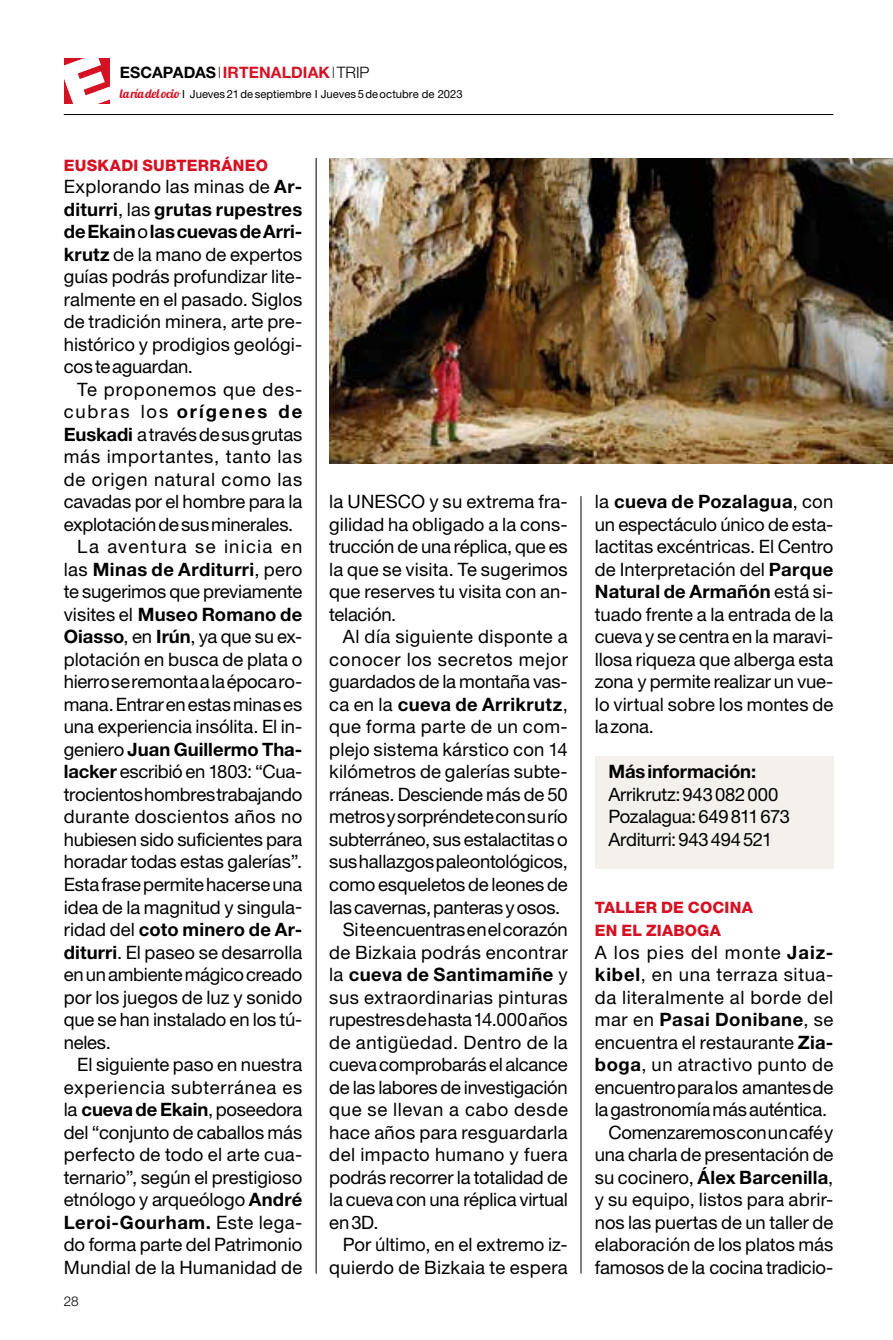
<style>
.page{position:relative;width:893px;height:1340px;background:#fff}
.page>*{position:absolute;margin:0;border:0;box-sizing:border-box;transform-origin:0 0}
.t1{font:18.45px/22.5px "Helvetica Neue LT Std";letter-spacing:-.005em;color:#000;text-align:justify}
.t2{font:700 18.45px "Helvetica Neue LT Std";letter-spacing:.02em;color:#000}
.t3{font:18.45px "Helvetica Neue LT Std";letter-spacing:.025em;color:#000}
.t4{font:18.45px "Helvetica Neue LT Std";letter-spacing:.035em;color:#000}
.t5{font:18.45px "Helvetica Neue LT Std";letter-spacing:.015em;color:#000}
.t6{font:18.45px "Helvetica Neue LT Std";letter-spacing:.045em;color:#000}
.t7{font:18.45px "Helvetica Neue LT Std";letter-spacing:.02em;color:#000}
.t8{font:700 18.45px "Helvetica Neue LT Std";color:#000}
.t9{font:18.45px "Helvetica Neue LT Std";letter-spacing:.05em;color:#000}
.t10{font:18.45px "Helvetica Neue LT Std";letter-spacing:.065em;color:#000}
.t11{font:700 18.45px "Helvetica Neue LT Std";letter-spacing:.11em;color:#000}
.t12{font:700 18.45px "Helvetica Neue LT Std";letter-spacing:-.005em;color:#000}
.t13{font:800 15.75px/22.5px "Helvetica Neue LT Std";letter-spacing:.015em;color:#d51224}
.t14{font:700 15.75px "Helvetica Neue LT Std";letter-spacing:.005em;color:#d51224}
.t15{font:300 13.5px "Helvetica Neue LT Std";color:#000}
.t16{font:11.25px "Helvetica Neue LT Std";letter-spacing:.005em;color:#000}
.s1{color:#000}
.s2{font-weight:100;color:#000}
.s3{font-weight:300;color:#000}
.s4{font-family:"Lobster 1.4";font-size:12.38px;color:#d51224}
.s5{font-weight:700}
.s6{font-weight:400}
</style>
<div class="page">
<div style="left:595px;top:756px;width:239px;height:112px;background:#f4f1ed"></div>
<hr style="left:64px;top:114px;width:769px;height:1px;background:#000">
<hr style="left:316px;top:158px;width:1px;height:1115px;background:#000">
<hr style="left:581px;top:496px;width:1px;height:777px;background:#000">
<img style="left:330px;top:159px;width:563px;height:304px">
<div style="left:64px;top:58px;width:46px;height:46px;background:#d51224"></div>
<p class="t14" style="left:120px;top:62px;width:251px"><span class="s1">ESCAPADAS</span> <span class="s2">I</span>IRTENALDIAK<span class="s2">I</span><span class="s3">TRIP</span></p>
<p class="t16" style="left:120px;top:87px;width:344px"><span class="s4">la ría del ocio</span> I Jueves 21 de septiembre I Jueves 5 de octubre de 2023</p>
<p class="t13" style="left:64px;top:154px;width:206px">EUSKADI SUBTERRÁNEO</p>
<p class="t1" style="left:64px;top:175px;width:240px">Explorando las minas de <span class="s5">Ar&shy;diturri</span>, las <span class="s5">grutas rupestres de Ekain</span> o <span class="s5">las cuevas de Arri&shy;krutz</span> de la mano de expertos guías podrás profundizar lite&shy;ralmente en el pasado. Siglos de tradición minera, arte pre&shy;histórico y prodigios geológi&shy;cos te aguardan.</p>
<p class="t6" style="left:77px;top:378px;width:226px">Te proponemos que des-</p>
<p class="t11" style="left:64px;top:400px;width:240px"><span class="s6">cubras los</span> orígenes de</p>
<p class="t1" style="left:64px;top:423px;width:240px"><span class="s5">Euskadi</span> a través de sus grutas</p>
<p class="t6" style="left:64px;top:446px;width:240px">más importantes, tanto las</p>
<p class="t6" style="left:64px;top:468px;width:240px">de origen natural como las</p>
<p class="t1" style="left:64px;top:490px;width:240px">cavadas por el hombre para la</p>
<p class="t1" style="left:64px;top:513px;width:231px">explotación de sus minerales.</p>
<p class="t10" style="left:77px;top:536px;width:226px">La aventura se inicia en</p>
<p class="t2" style="left:64px;top:558px;width:240px"><span class="s6">las</span> Minas de Arditurri<span class="s6">, pero</span></p>
<p class="t1" style="left:64px;top:580px;width:240px">te sugerimos que previamente</p>
<p class="t2" style="left:64px;top:603px;width:240px"><span class="s6">visites el</span> Museo Romano de</p>
<p class="t1" style="left:64px;top:625px;width:240px"><span class="s5">Oiasso</span>, en <span class="s5">Irún</span>, ya que su ex-</p>
<p class="t1" style="left:64px;top:647px;width:240px">plotación en busca de plata o</p>
<p class="t1" style="left:64px;top:670px;width:240px">hierro se remonta a la época ro-</p>
<p class="t1" style="left:64px;top:692px;width:240px">mana. Entrar en estas minas es</p>
<p class="t1" style="left:64px;top:715px;width:240px">una experiencia insólita. El in-</p>
<p class="t8" style="left:64px;top:738px;width:240px"><span class="s6">geniero</span> Juan Guillermo Tha-</p>
<p class="t1" style="left:64px;top:760px;width:240px"><span class="s5">lacker</span> escribió en 1803: “Cua-</p>
<p class="t1" style="left:64px;top:782px;width:240px">trocientos hombres trabajando</p>
<p class="t3" style="left:64px;top:805px;width:240px">durante doscientos años no</p>
<p class="t1" style="left:64px;top:828px;width:240px">hubiesen sido suficientes para</p>
<p class="t1" style="left:64px;top:850px;width:240px">horadar todas estas galerías”.</p>
<p class="t1" style="left:64px;top:873px;width:240px">Esta frase permite hacerse una</p>
<p class="t1" style="left:64px;top:895px;width:240px">idea de la magnitud y singula-</p>
<p class="t2" style="left:64px;top:918px;width:240px"><span class="s6">ridad del</span> coto minero de Ar-</p>
<p class="t1" style="left:64px;top:940px;width:240px"><span class="s5">diturri</span>. El paseo se desarrolla</p>
<p class="t1" style="left:64px;top:963px;width:240px">en un ambiente mágico creado</p>
<p class="t1" style="left:64px;top:985px;width:240px">por los juegos de luz y sonido</p>
<p class="t1" style="left:64px;top:1008px;width:240px">que se han instalado en los tú-</p>
<p class="t1" style="left:64px;top:1030px;width:49px">neles.</p>
<p class="t1" style="left:77px;top:1053px;width:226px">El siguiente paso en nuestra</p>
<p class="t4" style="left:64px;top:1076px;width:240px">experiencia subterránea es</p>
<p class="t1" style="left:64px;top:1098px;width:240px">la <span class="s5">cueva de Ekain</span>, poseedora</p>
<p class="t1" style="left:64px;top:1120px;width:240px">del “conjunto de caballos más</p>
<p class="t7" style="left:64px;top:1143px;width:240px">perfecto de todo el arte cua-</p>
<p class="t1" style="left:64px;top:1165px;width:240px">ternario”, según el prestigioso</p>
<p class="t1" style="left:64px;top:1188px;width:240px">etnólogo y arqueólogo <span class="s5">André</span></p>
<p class="t2" style="left:64px;top:1210px;width:240px">Leroi-Gourham. <span class="s6">Este lega-</span></p>
<p class="t1" style="left:64px;top:1232px;width:240px">do forma parte del Patrimonio</p>
<p class="t5" style="left:64px;top:1255px;width:240px">Mundial de la Humanidad de</p>
<p class="t15" style="left:64px;top:1292px;width:16px">28</p>
<p class="t1" style="left:329px;top:490px;width:240px">la UNESCO y su extrema fra&shy;gilidad ha obligado a la cons&shy;trucción de una réplica, que es la que se visita. Te sugerimos que reserves tu visita con an&shy;telación.</p>
<p class="t3" style="left:343px;top:625px;width:226px">Al día siguiente disponte a</p>
<p class="t4" style="left:329px;top:648px;width:240px">conocer los secretos mejor</p>
<p class="t1" style="left:329px;top:670px;width:240px">guardados de la montaña vas-</p>
<p class="t2" style="left:329px;top:693px;width:240px"><span class="s6">ca en la</span> cueva de Arrikrutz<span class="s6">,</span></p>
<p class="t3" style="left:329px;top:715px;width:240px">que forma parte de un com-</p>
<p class="t1" style="left:329px;top:737px;width:240px">plejo sistema kárstico con 14</p>
<p class="t1" style="left:329px;top:760px;width:240px">kilómetros de galerías subte-</p>
<p class="t1" style="left:329px;top:782px;width:240px">rráneas. Desciende más de 50</p>
<p class="t1" style="left:329px;top:805px;width:240px">metros y sorpréndete con su río</p>
<p class="t1" style="left:329px;top:828px;width:240px">subterráneo, sus estalactitas o</p>
<p class="t1" style="left:329px;top:850px;width:240px">sus hallazgos paleontológicos,</p>
<p class="t1" style="left:329px;top:873px;width:240px">como esqueletos de leones de</p>
<p class="t1" style="left:329px;top:895px;width:233px">las cavernas, panteras y osos.</p>
<p class="t1" style="left:343px;top:918px;width:226px">Si te encuentras en el corazón</p>
<p class="t7" style="left:329px;top:941px;width:240px">de Bizkaia podrás encontrar</p>
<p class="t2" style="left:329px;top:963px;width:240px"><span class="s6">la</span> cueva de Santimamiñe <span class="s6">y</span></p>
<p class="t3" style="left:329px;top:986px;width:240px">sus extraordinarias pinturas</p>
<p class="t1" style="left:329px;top:1008px;width:240px">rupestres de hasta 14.000 años</p>
<p class="t3" style="left:329px;top:1031px;width:240px">de antigüedad. Dentro de la</p>
<p class="t1" style="left:329px;top:1053px;width:240px">cueva comprobarás el alcance</p>
<p class="t1" style="left:329px;top:1075px;width:240px">de las labores de investigación</p>
<p class="t4" style="left:329px;top:1098px;width:240px">que se llevan a cabo desde</p>
<p class="t5" style="left:329px;top:1121px;width:240px">hace años para resguardarla</p>
<p class="t3" style="left:329px;top:1143px;width:240px">del impacto humano y fuera</p>
<p class="t1" style="left:329px;top:1165px;width:240px">podrás recorrer la totalidad de</p>
<p class="t1" style="left:329px;top:1188px;width:240px">la cueva con una réplica virtual</p>
<p class="t1" style="left:329px;top:1210px;width:51px">en 3D.</p>
<p class="t1" style="left:343px;top:1233px;width:226px">Por último, en el extremo iz-</p>
<p class="t5" style="left:329px;top:1255px;width:240px">quierdo de Bizkaia te espera</p>
<p class="t1" style="left:595px;top:490px;width:240px">la <span class="s5">cueva de Pozalagua</span>, con un espectáculo único de esta&shy;lactitas excéntricas. El Centro de Interpretación del <span class="s5">Parque Natural de Armañón</span> está si&shy;tuado frente a la entrada de la cueva y se centra en la maravi&shy;llosa riqueza que alberga esta zona y permite realizar un vue&shy;lo virtual sobre los montes de la zona.</p>
<p class="t12" style="left:608px;top:760px;width:149px">Más información:</p>
<p class="t1" style="left:608px;top:783px;width:183px;text-align:left">Arrikrutz: 943 082 000<br>Pozalagua: 649 811 673<br>Arditurri: 943 494 521</p>
<p class="t13" style="left:595px;top:896px;width:159px">TALLER DE COCINA<br>EN EL ZIABOGA</p>
<p class="t9" style="left:595px;top:940px;width:240px">A los pies del monte <span class="s5">Jaiz-</span></p>
<p class="t4" style="left:595px;top:963px;width:240px"><span class="s5">kibel</span>, en una terraza situa-</p>
<p class="t4" style="left:595px;top:985px;width:240px">da literalmente al borde del</p>
<p class="t2" style="left:595px;top:1008px;width:240px"><span class="s6">mar en</span> Pasai Donibane<span class="s6">, se</span></p>
<p class="t1" style="left:595px;top:1030px;width:240px">encuentra el restaurante <span class="s5">Zia-</span></p>
<p class="t3" style="left:595px;top:1053px;width:240px"><span class="s5">boga</span>, un atractivo punto de</p>
<p class="t1" style="left:595px;top:1075px;width:240px">encuentro para los amantes de</p>
<p class="t1" style="left:595px;top:1098px;width:234px">la gastronomía más auténtica.</p>
<p class="t1" style="left:608px;top:1120px;width:226px">Comenzaremos con un café y</p>
<p class="t1" style="left:595px;top:1143px;width:240px">una charla de presentación de</p>
<p class="t2" style="left:595px;top:1165px;width:240px"><span class="s6">su cocinero,</span> Álex Barcenilla<span class="s6">,</span></p>
<p class="t1" style="left:595px;top:1188px;width:240px">y su equipo, listos para abrir-</p>
<p class="t1" style="left:595px;top:1210px;width:240px">nos las puertas de un taller de</p>
<p class="t1" style="left:595px;top:1233px;width:240px">elaboración de los platos más</p>
<p class="t1" style="left:595px;top:1255px;width:240px">famosos de la cocina tradicio-</p>
</div>
